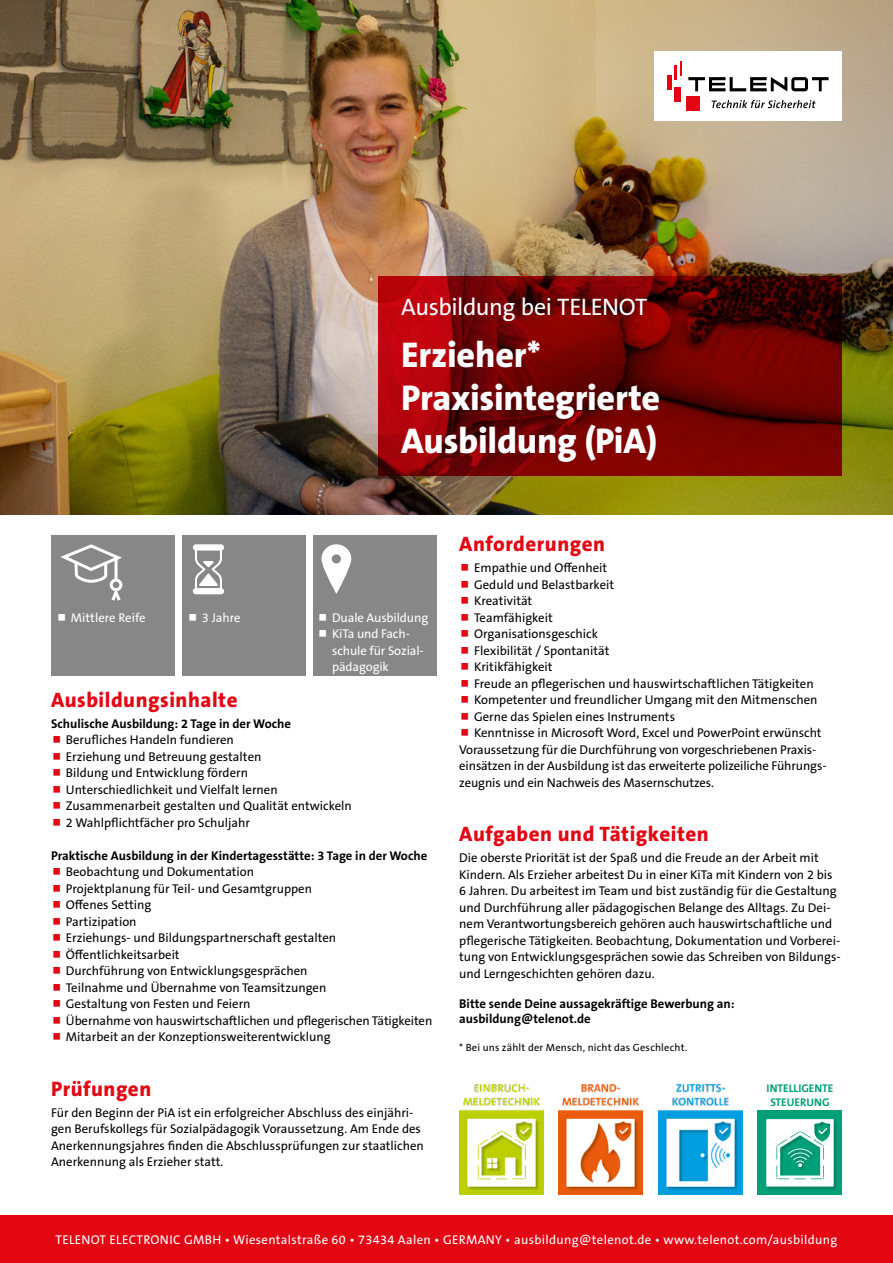
<style>
.page{position:relative;width:893px;height:1263px;background:#fff}
.page>*{position:absolute;margin:0;border:0;box-sizing:border-box;transform-origin:0 0}
.t1{font:800 36px/43.2px "The Sans B Plus W8";letter-spacing:-.005em;color:#fff}
.t2{font:24px "The Sans B Plus W5 Plain";letter-spacing:-.02em;color:#fff}
.t3{font:800 21px "The Sans B Plus W8";letter-spacing:.025em;color:#e30613}
.t4{font:12.75px/16.5px "The Sans B Plus W5 Plain";color:#000}
.t5{font:700 12.75px/15.3px "The Sans B Plus W7";color:#000}
.t6{font:12.75px "The Sans B Plus W5 Plain";letter-spacing:.025em;color:#fff}
.t7{font:12.75px/16.5px "The Sans B Plus W5 Plain";letter-spacing:-.01em;color:#fff}
.t8{font:12.75px "The Sans B Plus W5 Plain";color:#fff}
.t9{font:700 11.1px/13.5px "The Sans B Plus W7";color:#00a078;text-align:center}
.t10{font:10.5px "The Sans B Plus W5 Plain";letter-spacing:.02em;color:#000}
</style>
<div class="page">
<div style="left:0;top:1215px;width:893px;height:48px;background:#e30613"></div>
<img style="left:0;top:0;width:893px;height:514px">
<svg style="left:378px;top:276px;width:464px;height:200px;background:#720202"></svg>
<img style="left:559px;top:1083px;width:84px;height:112px">
<img style="left:459px;top:1083px;width:84px;height:112px">
<img style="left:658px;top:1083px;width:84px;height:112px">
<div style="left:758px;top:1111px;width:84px;height:84px;background:#00a078"></div>
<img style="left:766px;top:1121px;width:71px;height:69px">
<svg style="left:766px;top:1119px;width:68px;height:67px"></svg>
<div style="left:52px;top:536px;width:123px;height:140px;background:#878787"></div>
<div style="left:182px;top:536px;width:124px;height:140px;background:#878787"></div>
<div style="left:313px;top:536px;width:123px;height:140px;background:#878787"></div>
<svg style="left:60px;top:544px;width:63px;height:57px"></svg>
<div style="left:110px;top:578px;width:12px;height:13px;border:3px solid #fff;border-radius:50%"></div>
<hr style="left:115px;top:559px;width:3px;height:21px;background:#fff">
<svg style="left:193px;top:544px;width:31px;height:50px"></svg>
<svg style="left:321px;top:544px;width:30px;height:50px"></svg>
<div style="left:654px;top:51px;width:188px;height:70px;background:#fff"></div>
<div style="left:686px;top:96px;width:14px;height:15px;background:#e30613"></div>
<hr style="left:668px;top:75px;width:4px;height:14px;background:#e30613">
<hr style="left:674px;top:66px;width:3px;height:14px;background:#e30613">
<svg style="left:680px;top:61px;width:1px;height:14px"></svg>
<div style="left:674px;top:87px;width:7px;height:14px;background:#e30613"></div>
<svg style="left:712px;top:100px;width:104px;height:8px"></svg>
<svg style="left:688px;top:77px;width:140px;height:14px"></svg>
<h2 class="t2" style="left:401px;top:292px;width:248px">Ausbildung bei TELENOT</h2>
<h1 class="t1" style="left:401px;top:333px;width:261px">Erzieher*<br>Praxisintegrierte<br>Ausbildung (PiA)</h1>
<p class="t8" style="left:71px;top:609px;width:76px">Mittlere Reife</p>
<p class="t6" style="left:202px;top:609px;width:40px">3 Jahre</p>
<p class="t7" style="left:332px;top:609px;width:98px">Duale Ausbildung<br>KiTa und Fach&shy;schule für Sozial&shy;pädagogik</p>
<h3 class="t3" style="left:51px;top:686px;width:188px">Ausbildungsinhalte</h3>
<p class="t5" style="left:51px;top:716px;width:242px">Schulische Ausbildung: 2 Tage in der Woche</p>
<p class="t4" style="left:66px;top:732px;width:287px">Berufliches Handeln fundieren<br>Erziehung und Betreuung gestalten<br>Bildung und Entwicklung fördern Unterschiedlichkeit und Vielfalt lernen Zusammenarbeit gestalten und Qualität entwickeln 2 Wahlpflichtfächer pro Schuljahr</p>
<p class="t5" style="left:51px;top:848px;width:378px">Praktische Ausbildung in der Kindertagesstätte: 3 Tage in der Woche</p>
<p class="t4" style="left:66px;top:863px;width:368px">Beobachtung und Dokumentation<br>Projektplanung für Teil- und Gesamtgruppen<br>Offenes Setting<br>Partizipation<br>Erziehungs- und Bildungspartnerschaft gestalten Öffentlichkeitsarbeit<br>Durchführung von Entwicklungsgesprächen<br>Teilnahme und Übernahme von Teamsitzungen<br>Gestaltung von Festen und Feiern<br>Übernahme von hauswirtschaftlichen und pflegerischen Tätigkeiten Mitarbeit an der Konzeptionsweiterentwicklung</p>
<h3 class="t3" style="left:51px;top:1075px;width:102px">Prüfungen</h3>
<p class="t4" style="left:51px;top:1104px;width:374px">Für den Beginn der PiA ist ein erfolgreicher Abschluss des einjähri&shy;gen Berufskollegs für Sozialpädagogik Voraussetzung. Am Ende des Anerkennungsjahres finden die Abschlussprüfungen zur staatlichen Anerkennung als Erzieher statt.</p>
<h3 class="t3" style="left:459px;top:531px;width:147px">Anforderungen</h3>
<p class="t4" style="left:474px;top:560px;width:135px">Empathie und Offenheit</p>
<p class="t4" style="left:474px;top:576px;width:142px">Geduld und Belastbarkeit</p>
<p class="t4" style="left:474px;top:593px;width:60px">Kreativität</p>
<p class="t4" style="left:474px;top:609px;width:80px">Teamfähigkeit</p>
<p class="t4" style="left:474px;top:626px;width:125px">Organisationsgeschick</p>
<p class="t4" style="left:474px;top:642px;width:137px">Flexibilität / Spontanität</p>
<p class="t4" style="left:474px;top:659px;width:80px">Kritikfähigkeit</p>
<p class="t4" style="left:474px;top:675px;width:341px">Freude an pflegerischen und hauswirtschaftlichen Tätigkeiten</p>
<p class="t4" style="left:474px;top:692px;width:345px">Kompetenter und freundlicher Umgang mit den Mitmenschen</p>
<p class="t4" style="left:474px;top:708px;width:202px">Gerne das Spielen eines Instruments</p>
<p class="t4" style="left:474px;top:725px;width:349px">Kenntnisse in Microsoft Word, Excel und PowerPoint erwünscht</p>
<p class="t4" style="left:459px;top:741px;width:358px">Voraussetzung für die Durchführung von vorgeschriebenen Praxis-</p>
<p class="t4" style="left:459px;top:758px;width:369px">einsätzen in der Ausbildung ist das erweiterte polizeiliche Führungs-</p>
<p class="t4" style="left:459px;top:774px;width:256px">zeugnis und ein Nachweis des Masernschutzes.</p>
<h3 class="t3" style="left:459px;top:821px;width:251px">Aufgaben und Tätigkeiten</h3>
<p class="t4" style="left:459px;top:849px;width:383px">Die oberste Priorität ist der Spaß und die Freude an der Arbeit mit Kindern. Als Erzieher arbeitest Du in einer KiTa mit Kindern von 2 bis 6 Jahren. Du arbeitest im Team und bist zuständig für die Gestaltung und Durchführung aller pädagogischen Belange des Alltags. Zu Dei&shy;nem Verantwortungsbereich gehören auch hauswirtschaftliche und pflegerische Tätigkeiten. Beobachtung, Dokumentation und Vorberei&shy;tung von Entwicklungsgesprächen sowie das Schreiben von Bildungs&shy;und Lerngeschichten gehören dazu.</p>
<p class="t5" style="left:459px;top:996px;width:277px">Bitte sende Deine aussagekräftige Bewerbung an: ausbildung@telenot.de</p>
<p class="t10" style="left:459px;top:1041px;width:230px">* Bei uns zählt der Mensch, nicht das Geschlecht.</p>
<p class="t9" style="left:766px;top:1082px;width:68px">INTELLIGENTE<br>STEUERUNG</p>
<p class="t6" style="left:56px;top:1231px;width:783px">TELENOT ELECTRONIC GMBH • Wiesentalstraße 60 • 73434 Aalen • GERMANY • ausbildung@telenot.de • www.telenot.com/ausbildung</p>
</div>
